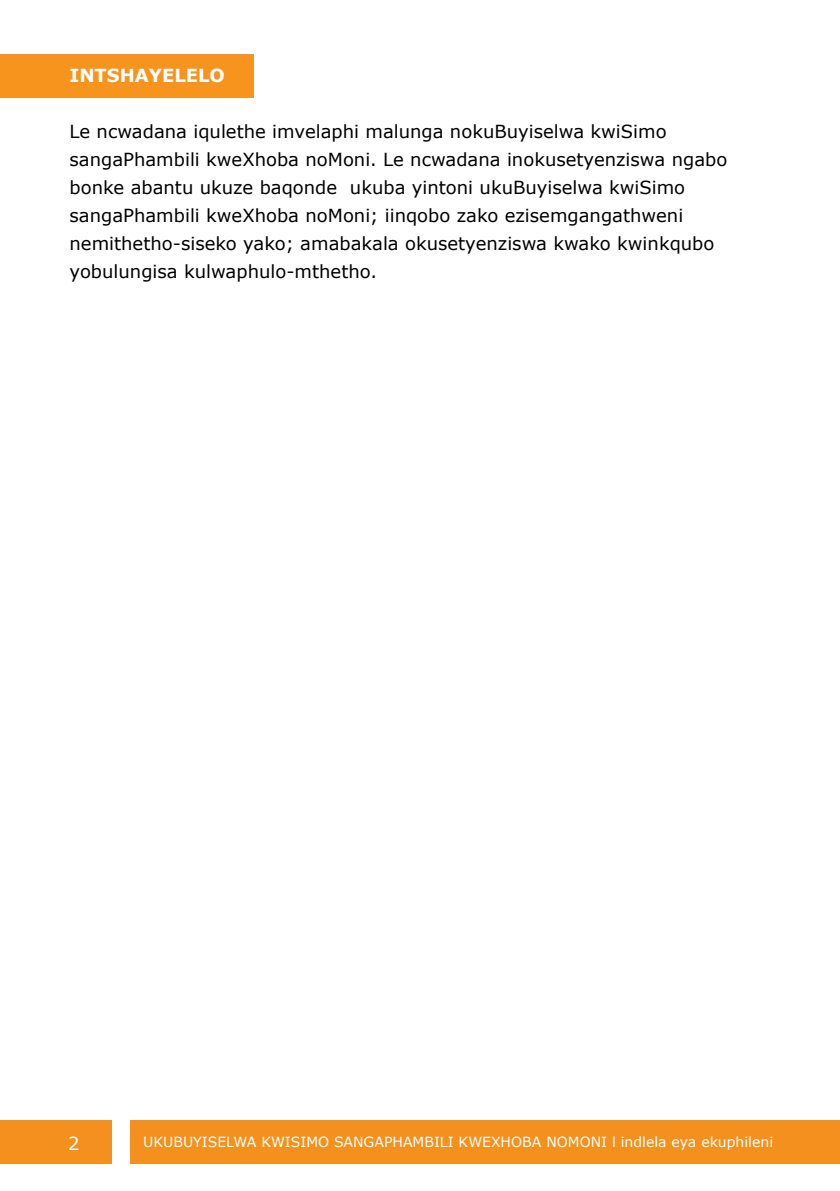
<style>
.page{position:relative;width:840px;height:1191px;background:#fff}
.page>*{position:absolute;margin:0;border:0;box-sizing:border-box;transform-origin:0 0}
.t1{font:18px/28px "Verdana";color:#000}
.t2{font:700 18px "Verdana";color:#fff}
.t3{font:18px "Verdana";color:#fff}
.t4{font:14px "Verdana";color:#fff}
</style>
<div class="page">
<div style="left:0;top:1120px;width:111px;height:43px;background:#f4901d"></div>
<div style="left:130px;top:1120px;width:709px;height:43px;background:#f4901d"></div>
<hr style="left:839px;top:1120px;width:1px;height:43px;background:#f4901d">
<div style="left:0;top:54px;width:254px;height:43px;background:#f7941e"></div>
<p class="t2" style="left:69px;top:64px;width:157px">INTSHAYELELO</p>
<p class="t1" style="left:69px;top:117px;width:659px">Le ncwadana iqulethe imvelaphi malunga nokuBuyiselwa kwiSimo sangaPhambili kweXhoba noMoni. Le ncwadana inokusetyenziswa ngabo bonke abantu ukuze baqonde ukuba yintoni ukuBuyiselwa kwiSimo sangaPhambili kweXhoba noMoni; iinqobo zako ezisemgangathweni nemithetho-siseko yako; amabakala okusetyenziswa kwako kwinkqubo yobulungisa kulwaphulo-mthetho.</p>
<p class="t3" style="left:68px;top:1132px;width:13px">2</p>
<p class="t4" style="left:143px;top:1133px;width:631px">UKUBUYISELWA KWISIMO SANGAPHAMBILI KWEXHOBA NOMONI l indlela eya ekuphileni</p>
</div>
